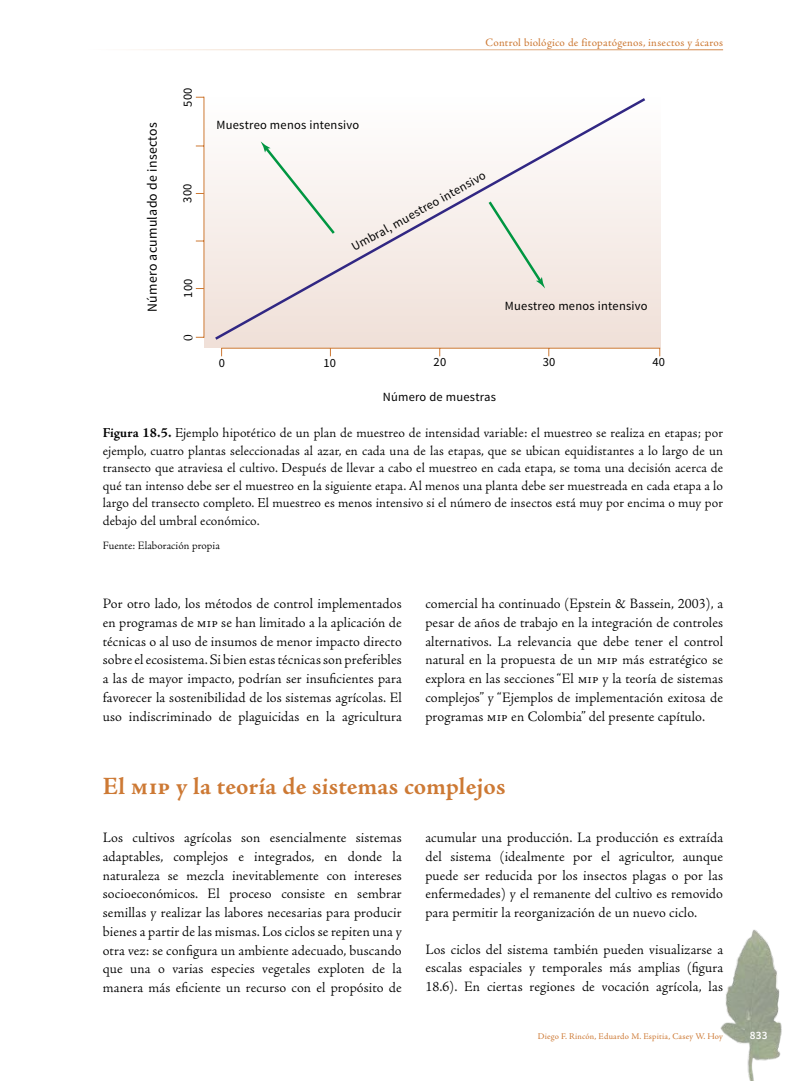
<style>
.page{position:relative;width:794px;height:1081px;background:#fff}
.page>*{position:absolute;margin:0;border:0;box-sizing:border-box;transform-origin:0 0}
.t1{font:700 25px "Adobe Jenson Pro";letter-spacing:.005em;color:#cd7934}
.t2{font:300 14.38px/18.8px "Adobe Jenson Pro";letter-spacing:.01em;color:#000;text-align:justify}
.t3{font:300 13.75px/17.5px "Adobe Jenson Pro";letter-spacing:.015em;color:#000;text-align:justify}
.t4{font:13.75px "Source Sans Pro";letter-spacing:.02em;color:#000}
.t5{font:12.5px "Source Sans Pro";letter-spacing:.02em;color:#000}
.t6{font:11.25px "Adobe Jenson Pro";letter-spacing:.02em;color:#cd7934}
.t7{font:300 11.25px "Adobe Jenson Pro";letter-spacing:.015em;color:#000}
.t8{font:600 11.25px "Source Sans Pro";color:#fff}
.t9{font:8.75px "Adobe Jenson Pro";letter-spacing:.02em;color:#cd7934}
.s1{font-weight:700}
</style>
<div class="page">
<img style="left:720px;top:929px;width:62px;height:152px">
<hr style="left:85px;top:50px;width:638px;height:1px;background:#cd7934">
<div style="left:204px;top:97px;width:456px;height:251px;background:linear-gradient(to bottom,#fefefe,#f0e0d8)"></div>
<svg style="left:212px;top:97px;width:436px;height:245px"></svg>
<div style="left:261px;top:141px;width:76px;height:95px;background:#f9f3f0"></div>
<svg style="left:486px;top:199px;width:59px;height:89px;background:#e9e8df"></svg>
<hr style="left:203px;top:97px;width:1px;height:241px;background:#cd7934">
<hr style="left:221px;top:348px;width:439px;height:1px;background:#cd7934">
<p class="t5" style="left:180px;top:107px;width:21px;rotate:-90deg">500</p>
<p class="t6" style="left:485px;top:36px;width:239px">Control biológico de fitopatógenos, insectos y ácaros</p>
<p class="t4" style="left:144px;top:312px;width:191px;rotate:-90deg">Número acumulado de insectos</p>
<p class="t5" style="left:216px;top:118px;width:144px">Muestreo menos intensivo</p>
<p class="t5" style="left:349px;top:241px;width:153px;rotate:-29deg">Umbral, muestreo intensivo</p>
<p class="t5" style="left:180px;top:203px;width:21px;rotate:-90deg">300</p>
<p class="t5" style="left:180px;top:298px;width:21px;rotate:-90deg">100</p>
<p class="t3" style="left:179px;top:341px;width:8px;rotate:-90deg">0</p>
<p class="t5" style="left:505px;top:298px;width:144px">Muestreo menos intensivo</p>
<p class="t5" style="left:219px;top:355px;width:8px">0</p>
<p class="t5" style="left:323px;top:355px;width:14px">10</p>
<p class="t5" style="left:433px;top:354px;width:14px">20</p>
<p class="t5" style="left:543px;top:354px;width:14px">30</p>
<p class="t5" style="left:652px;top:354px;width:14px">40</p>
<p class="t5" style="left:383px;top:389px;width:115px">Número de muestras</p>
<p class="t3" style="left:103px;top:424px;width:622px"><span class="s1">Figura 18.5.</span> Ejemplo hipotético de un plan de muestreo de intensidad variable: el muestreo se realiza en etapas; por ejemplo, cuatro plantas seleccionadas al azar, en cada una de las etapas, que se ubican equidistantes a lo largo de un transecto que atraviesa el cultivo. Después de llevar a cabo el muestreo en cada etapa, se toma una decisión acerca de qué tan intenso debe ser el muestreo en la siguiente etapa. Al menos una planta debe ser muestreada en cada etapa a lo largo del transecto completo. El muestreo es menos intensivo si el número de insectos está muy por encima o muy por debajo del umbral económico.</p>
<p class="t7" style="left:103px;top:539px;width:119px">Fuente: Elaboración propia</p>
<p class="t2" style="left:103px;top:594px;width:300px">Por otro lado, los métodos de control implementados en programas de mip se han limitado a la aplicación de técnicas o al uso de insumos de menor impacto directo sobre el ecosistema. Si bien estas técnicas son preferibles a las de mayor impacto, podrían ser insuficientes para favorecer la sostenibilidad de los sistemas agrícolas. El uso indiscriminado de plaguicidas en la agricultura</p>
<p class="t2" style="left:425px;top:594px;width:299px">comercial ha continuado (Epstein &amp; Bassein, 2003), a pesar de años de trabajo en la integración de controles alternativos. La relevancia que debe tener el control natural en la propuesta de un mip más estratégico se explora en las secciones “El mip y la teoría de sistemas complejos” y “Ejemplos de implementación exitosa de programas mip en Colombia” del presente capítulo.</p>
<h1 class="t1" style="left:103px;top:771px;width:404px">El mip y la teoría de sistemas complejos</h1>
<p class="t2" style="left:103px;top:828px;width:300px">Los cultivos agrícolas son esencialmente sistemas adaptables, complejos e integrados, en donde la naturaleza se mezcla inevitablemente con intereses socioeconómicos. El proceso consiste en sembrar semillas y realizar las labores necesarias para producir bienes a partir de las mismas. Los ciclos se repiten una y otra vez: se configura un ambiente adecuado, buscando que una o varias especies vegetales exploten de la manera más eficiente un recurso con el propósito de</p>
<p class="t2" style="left:425px;top:828px;width:299px">acumular una producción. La producción es extraída del sistema (idealmente por el agricultor, aunque puede ser reducida por los insectos plagas o por las enfermedades) y el remanente del cultivo es removido para permitir la reorganización de un nuevo ciclo.</p>
<p class="t2" style="left:425px;top:940px;width:299px">Los ciclos del sistema también pueden visualizarse a escalas espaciales y temporales más amplias (figura 18.6). En ciertas regiones de vocación agrícola, las</p>
<p class="t9" style="left:538px;top:1031px;width:187px">Diego F. Rincón, Eduardo M. Espitia, Casey W. Hoy</p>
<p class="t8" style="left:749px;top:1028px;width:19px">833</p>
</div>
